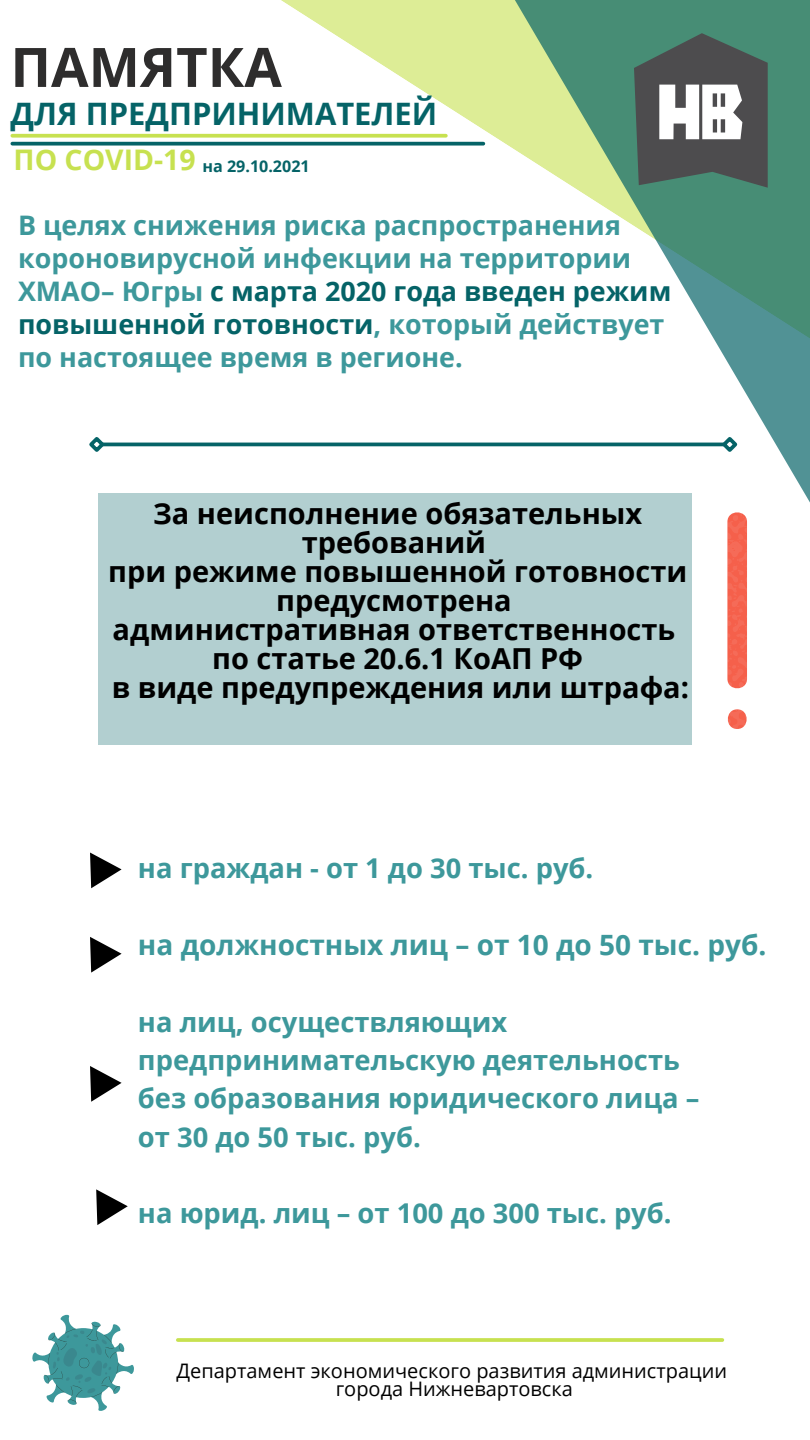
<style>
.page{position:relative;width:810px;height:1440px;background:#fff}
.page>*{position:absolute;margin:0;border:0;box-sizing:border-box;transform-origin:0 0}
.t1{font:700 54.5px "Open Sans";color:#2e2d2d}
.t2{font:700 30.9px "Open Sans";color:#056367}
.t3{font:700 29px/29.1px "Open Sans";color:#000;text-align:center}
.t4{font:700 28.4px "Open Sans";color:#c7e150}
.t5{font:700 28px "Open Sans";color:#3d989b}
.t6{font:700 27.3px/38.2px "Open Sans";color:#3d989b}
.t7{font:700 26.9px/33px "Open Sans";color:#3d989b}
.t8{font:20px "Open Sans";color:#000}
.t9{font:700 16.1px "Open Sans";color:#056367}
.s1{color:#056367}
</style>
<div class="page">
<svg style="left:138px;top:0;width:672px;height:745px"></svg>
<svg style="left:32px;top:1314px;width:102px;height:97px"></svg>
<svg style="left:634px;top:33px;width:134px;height:155px"></svg>
<svg style="left:12px;top:142px;width:471px;height:4px;background:#227578"></svg>
<svg style="left:12px;top:134px;width:434px;height:4px;background:#cce461"></svg>
<svg style="left:90px;top:852px;width:32px;height:36px"></svg>
<svg style="left:90px;top:937px;width:32px;height:36px"></svg>
<svg style="left:90px;top:1066px;width:32px;height:36px"></svg>
<svg style="left:96px;top:1189px;width:32px;height:36px"></svg>
<hr style="left:102px;top:443px;width:622px;height:3px;background:#056367">
<svg style="left:89px;top:437px;width:19px;height:15px"></svg>
<svg style="left:719px;top:434px;width:22px;height:21px"></svg>
<div style="left:98px;top:493px;width:593px;height:252px;background:#b2cfd0"></div>
<svg style="left:725px;top:509px;width:25px;height:220px"></svg>
<svg style="left:178px;top:1338px;width:544px;height:4px;background:#cae25a"></svg>
<p class="t1" style="left:10px;top:29px;width:273px">ПАМЯТКА</p>
<p class="t2" style="left:10px;top:92px;width:428px">ДЛЯ ПРЕДПРИНИМАТЕЛЕЙ</p>
<p class="t9" style="left:202px;top:155px;width:109px">на 29.10.2021</p>
<p class="t4" style="left:14px;top:139px;width:184px">ПО COVID-19</p>
<p class="t7" style="left:18px;top:208px;width:615px">В целях снижения риска распространения короновирусной инфекции на территории</p>
<p class="t7" style="left:18px;top:274px;width:655px">ХМАО– Югры <span class="s1">с марта 2020 года введен режим повышенной готовности</span>, который действует по настоящее время в регионе.</p>
<p class="t3" style="left:153px;top:498px;width:491px">За неисполнение обязательных требований</p>
<p class="t3" style="left:108px;top:556px;width:581px">при режиме повышенной готовности предусмотрена</p>
<p class="t3" style="left:113px;top:614px;width:564px">административная ответственность</p>
<p class="t3" style="left:212px;top:644px;width:372px">по статье 20.6.1 КоАП РФ</p>
<p class="t3" style="left:112px;top:673px;width:579px">в виде предупреждения или штрафа:</p>
<p class="t6" style="left:138px;top:849px;width:457px">на граждан - от 1 до 30 тыс. руб.</p>
<p class="t5" style="left:138px;top:926px;width:630px">на должностных лиц – от 10 до 50 тыс. руб.</p>
<p class="t6" style="left:138px;top:1002px;width:543px">на лиц, осуществляющих предпринимательскую деятельность</p>
<p class="t6" style="left:138px;top:1079px;width:563px">без образования юридического лица –</p>
<p class="t6" style="left:138px;top:1117px;width:284px">от 30 до 50 тыс. руб.</p>
<p class="t6" style="left:138px;top:1194px;width:535px">на юрид. лиц – от 100 до 300 тыс. руб.</p>
<p class="t8" style="left:177px;top:1357px;width:552px">Департамент экономического развития администрации</p>
<p class="t8" style="left:336px;top:1375px;width:239px">города Нижневартовска</p>
</div>
